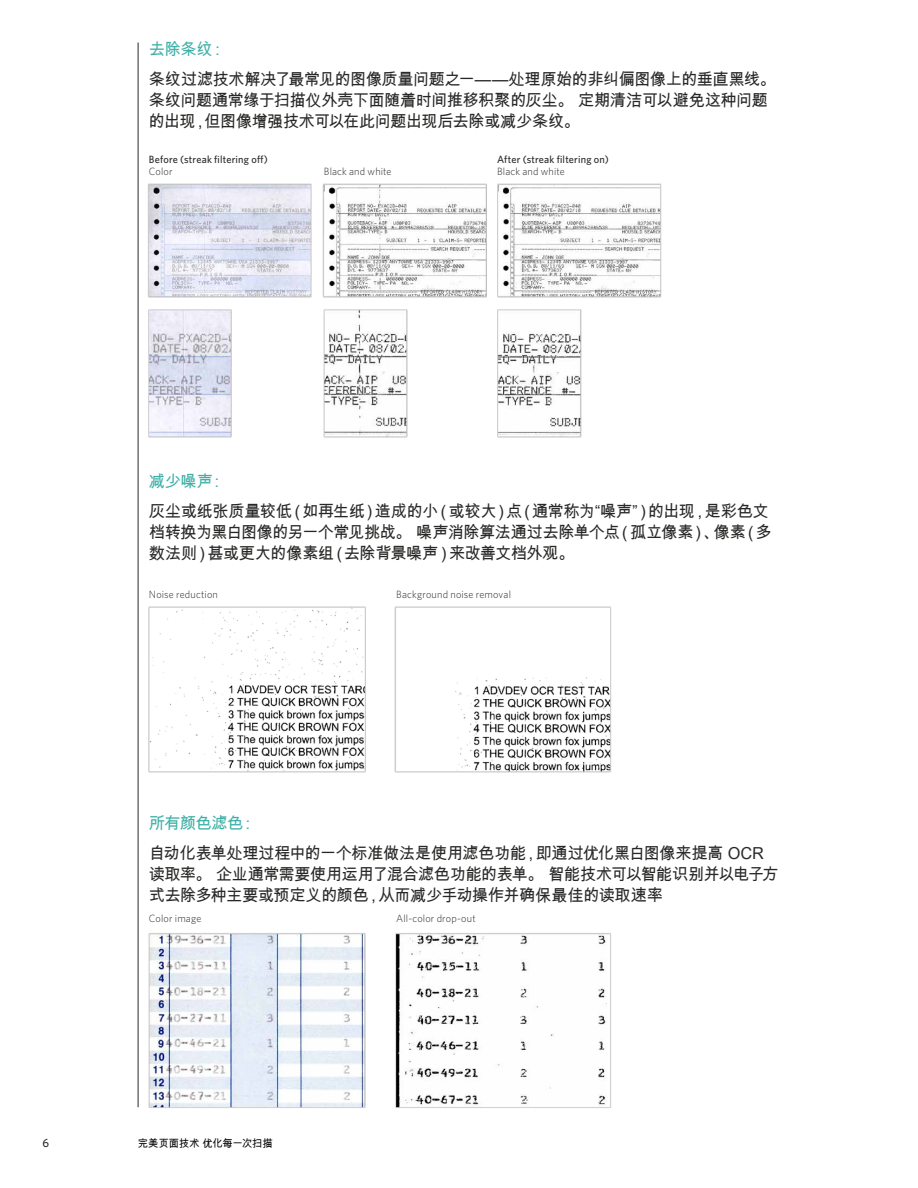
<style>
.page{position:relative;width:918px;height:1188px;background:#fff}
.page>*{position:absolute;margin:0;border:0;box-sizing:border-box;transform-origin:0 0}
.t1{font:16.5px/21px "Arial Unicode MS";color:#282827}
.t2{font:16.5px "Arial Unicode MS";color:#3fb0a8}
.t3{font:500 12px "Whitney";color:#282827}
.t4{font:300 10.5px "Whitney";letter-spacing:.015em;color:#282827}
.t5{font:500 10.5px "Whitney";letter-spacing:.015em;color:#282827}
.t6{font:10.5px "Arial Unicode MS";letter-spacing:-.01em;color:#000}
</style>
<div class="page">
<hr style="left:138px;top:43px;width:1px;height:1064px;background:#282827">
<img style="left:148px;top:183px;width:514px;height:255px">
<img style="left:148px;top:606px;width:464px;height:167px">
<img style="left:148px;top:933px;width:463px;height:175px">
<p class="t2" style="left:149px;top:37px;width:79px">去除条纹：</p>
<p class="t1" style="left:149px;top:68px;width:629px">条纹过滤技术解决了最常见的图像质量问题之一——处理原始的非纠偏图像上的垂直黑线。条纹问题通常缘于扫描仪外壳下面随着时间推移积聚的灰尘。 定期清洁可以避免这种问题的出现，但图像增强技术可以在此问题出现后去除或减少条纹。</p>
<p class="t5" style="left:149px;top:152px;width:121px">Before (streak filtering off)</p>
<p class="t4" style="left:149px;top:164px;width:25px">Color</p>
<p class="t4" style="left:324px;top:164px;width:69px">Black and white</p>
<p class="t5" style="left:497px;top:152px;width:113px">After (streak filtering on)</p>
<p class="t4" style="left:497px;top:164px;width:69px">Black and white</p>
<p class="t2" style="left:149px;top:469px;width:78px">减少噪声：</p>
<p class="t1" style="left:149px;top:500px;width:625px">灰尘或纸张质量较低（如再生纸）造成的小（或较大）点（通常称为“噪声”）的出现，是彩色文档转换为黑白图像的另一个常见挑战。 噪声消除算法通过去除单个点（孤立像素）、像素（多数法则）甚或更大的像素组（去除背景噪声）来改善文档外观。</p>
<p class="t4" style="left:149px;top:587px;width:71px">Noise reduction</p>
<p class="t4" style="left:396px;top:587px;width:116px">Background noise removal</p>
<p class="t2" style="left:149px;top:811px;width:109px">所有颜色滤色：</p>
<p class="t1" style="left:149px;top:842px;width:631px">自动化表单处理过程中的一个标准做法是使用滤色功能，即通过优化黑白图像来提高 OCR读取率。 企业通常需要使用运用了混合滤色功能的表单。 智能技术可以智能识别并以电子方式去除多种主要或预定义的颜色，从而减少手动操作并确保最佳的读取速率</p>
<p class="t4" style="left:149px;top:911px;width:54px">Color image</p>
<p class="t4" style="left:396px;top:911px;width:81px">All-color drop-out</p>
<p class="t3" style="left:43px;top:1134px;width:8px">6</p>
<p class="t6" style="left:138px;top:1135px;width:136px">完美页面技术 优化每一次扫描</p>
</div>
